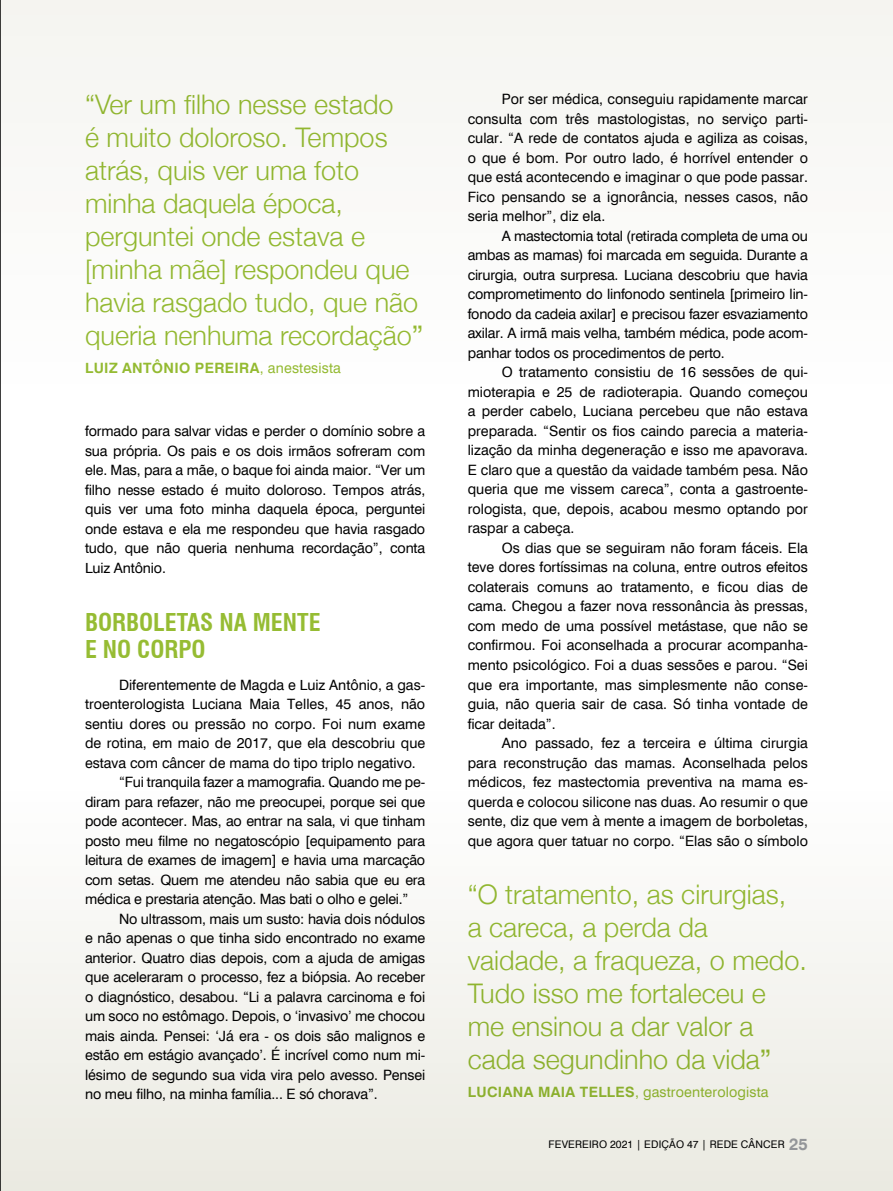
<style>
.page{position:relative;width:893px;height:1191px;background:#fff}
.page>*{position:absolute;margin:0;border:0;box-sizing:border-box;transform-origin:0 0}
.t1{font:300 27px/33px "Helvetica Neue";color:#96bc33}
.t2{font:700 condensed 24px/27px "Swiss 721 BT";color:#96bc33}
.t3{font:14.25px/19.5px "Swiss 721 BT";letter-spacing:-.01em;color:#000;text-align:justify}
.t4{font:14.25px "Swiss 721 BT";letter-spacing:.01em;color:#96bc33}
.t5{font:700 14.25px "Swiss 721 BT";letter-spacing:.025em;color:#96bc33}
.t6{font:10.5px "Swiss 721 BT";letter-spacing:.015em;color:#000}
.s1{font-weight:400}
.s2{font-weight:700}
.s3{font-weight:700;font-size:16.5px;color:#939598}
</style>
<div class="page">
<div style="left:0;top:0;width:893px;height:406px;background:#faf9f7"></div>
<div style="left:0;top:778px;width:893px;height:413px;background:linear-gradient(to bottom,#fff,#eaeae1)"></div>
<hr style="left:0;top:0;width:1px;height:1191px;background:#000">
<h1 class="t1" style="left:85px;top:86px;width:340px">“Ver um filho nesse estado<br>é muito doloroso. Tempos atrás, quis ver uma foto minha daquela época, perguntei onde estava e [minha mãe] respondeu que havia rasgado tudo, que não queria nenhuma recordação<span class="s1">”</span></h1>
<p class="t5" style="left:85px;top:360px;width:257px">LUIZ ANTÔNIO PEREIRA<span class="s1">, anestesista</span></p>
<p class="t3" style="left:85px;top:421px;width:342px">formado para salvar vidas e perder o domínio sobre a sua própria. Os pais e os dois irmãos sofreram com ele. Mas, para a mãe, o baque foi ainda maior. “Ver um filho nesse estado é muito doloroso. Tempos atrás, quis ver uma foto minha daquela época, perguntei onde estava e ela me respondeu que havia rasgado tudo, que não queria nenhuma recordação”, conta Luiz Antônio.</p>
<h2 class="t2" style="left:85px;top:609px;width:237px">BORBOLETAS NA MENTE<br>E NO CORPO</h2>
<p class="t3" style="left:119px;top:675px;width:308px">Diferentemente de Magda e Luiz Antônio, a gas-</p>
<p class="t3" style="left:85px;top:694px;width:342px">troenterologista Luciana Maia Telles, 45 anos, não</p>
<p class="t3" style="left:85px;top:714px;width:342px">sentiu dores ou pressão no corpo. Foi num exame</p>
<p class="t3" style="left:85px;top:733px;width:342px">de rotina, em maio de 2017, que ela descobriu que</p>
<p class="t3" style="left:85px;top:753px;width:332px">estava com câncer de mama do tipo triplo negativo.</p>
<p class="t3" style="left:119px;top:772px;width:308px">“Fui tranquila fazer a mamografia. Quando me pe-</p>
<p class="t3" style="left:85px;top:792px;width:342px">diram para refazer, não me preocupei, porque sei que</p>
<p class="t3" style="left:85px;top:811px;width:342px">pode acontecer. Mas, ao entrar na sala, vi que tinham</p>
<p class="t3" style="left:85px;top:831px;width:342px">posto meu filme no negatoscópio [equipamento para</p>
<p class="t3" style="left:85px;top:850px;width:342px">leitura de exames de imagem] e havia uma marcação</p>
<p class="t3" style="left:85px;top:870px;width:342px">com setas. Quem me atendeu não sabia que eu era</p>
<p class="t3" style="left:85px;top:889px;width:325px">médica e prestaria atenção. Mas bati o olho e gelei.”</p>
<p class="t3" style="left:119px;top:909px;width:308px">No ultrassom, mais um susto: havia dois nódulos</p>
<p class="t3" style="left:85px;top:928px;width:342px">e não apenas o que tinha sido encontrado no exame</p>
<p class="t3" style="left:85px;top:948px;width:342px">anterior. Quatro dias depois, com a ajuda de amigas</p>
<p class="t3" style="left:85px;top:967px;width:342px">que aceleraram o processo, fez a biópsia. Ao receber</p>
<p class="t3" style="left:85px;top:987px;width:342px">o diagnóstico, desabou. “Li a palavra carcinoma e foi</p>
<p class="t3" style="left:85px;top:1006px;width:342px">um soco no estômago. Depois, o ‘invasivo’ me chocou</p>
<p class="t3" style="left:85px;top:1026px;width:342px">mais ainda. Pensei: ‘Já era - os dois são malignos e</p>
<p class="t3" style="left:85px;top:1045px;width:342px">estão em estágio avançado’. É incrível como num mi-</p>
<p class="t3" style="left:85px;top:1064px;width:342px">lésimo de segundo sua vida vira pelo avesso. Pensei</p>
<p class="t3" style="left:85px;top:1084px;width:294px">no meu filho, na minha família... E só chorava”.</p>
<p class="t3" style="left:468px;top:89px;width:342px;text-indent:34px">Por ser médica, conseguiu rapidamente marcar consulta com três mastologistas, no serviço parti&shy;cular. “A rede de contatos ajuda e agiliza as coisas, o que é bom. Por outro lado, é horrível entender o que está acontecendo e imaginar o que pode passar.<br>Fico pensando se a ignorância, nesses casos, não seria melhor”, diz ela.</p>
<p class="t3" style="left:468px;top:226px;width:342px;text-indent:34px">A mastectomia total (retirada completa de uma ou ambas as mamas) foi marcada em seguida. Durante a cirurgia, outra surpresa. Luciana descobriu que havia comprometimento do linfonodo sentinela [primeiro lin&shy;fonodo da cadeia axilar] e precisou fazer esvaziamento axilar. A irmã mais velha, também médica, pode acom&shy;panhar todos os procedimentos de perto.</p>
<p class="t3" style="left:468px;top:362px;width:342px;text-indent:34px">O tratamento consistiu de 16 sessões de qui&shy;mioterapia e 25 de radioterapia. Quando começou a perder cabelo, Luciana percebeu que não estava preparada. “Sentir os fios caindo parecia a materia&shy;lização da minha degeneração e isso me apavorava.<br>E claro que a questão da vaidade também pesa. Não queria que me vissem careca”, conta a gastroente&shy;rologista, que, depois, acabou mesmo optando por raspar a cabeça.</p>
<p class="t3" style="left:468px;top:538px;width:342px;text-indent:34px">Os dias que se seguiram não foram fáceis. Ela teve dores fortíssimas na coluna, entre outros efeitos colaterais comuns ao tratamento, e ficou dias de cama. Chegou a fazer nova ressonância às pressas, com medo de uma possível metástase, que não se confirmou. Foi aconselhada a procurar acompanha&shy;mento psicológico. Foi a duas sessões e parou. “Sei que era importante, mas simplesmente não conse&shy;guia, não queria sair de casa. Só tinha vontade de ficar deitada”.</p>
<p class="t3" style="left:468px;top:733px;width:342px;text-indent:34px">Ano passado, fez a terceira e última cirurgia para reconstrução das mamas. Aconselhada pelos médicos, fez mastectomia preventiva na mama es&shy;querda e colocou silicone nas duas. Ao resumir o que sente, diz que vem à mente a imagem de borboletas, que agora quer tatuar no corpo. “Elas são o símbolo</p>
<h1 class="t1" style="left:468px;top:876px;width:341px">“O tratamento, as cirurgias, a careca, a perda da vaidade, a fraqueza, o medo.<br>Tudo isso me fortaleceu e me ensinou a dar valor a cada segundinho da vida<span class="s1">”</span></h1>
<p class="t4" style="left:468px;top:1083px;width:302px"><span class="s2">LUCIANA MAIA TELLES</span>, gastroenterologista</p>
<p class="t6" style="left:549px;top:1138px;width:261px">FEVEREIRO 2021 | EDIÇÃO 47 | REDE CÂNCER <span class="s3">25</span></p>
</div>
